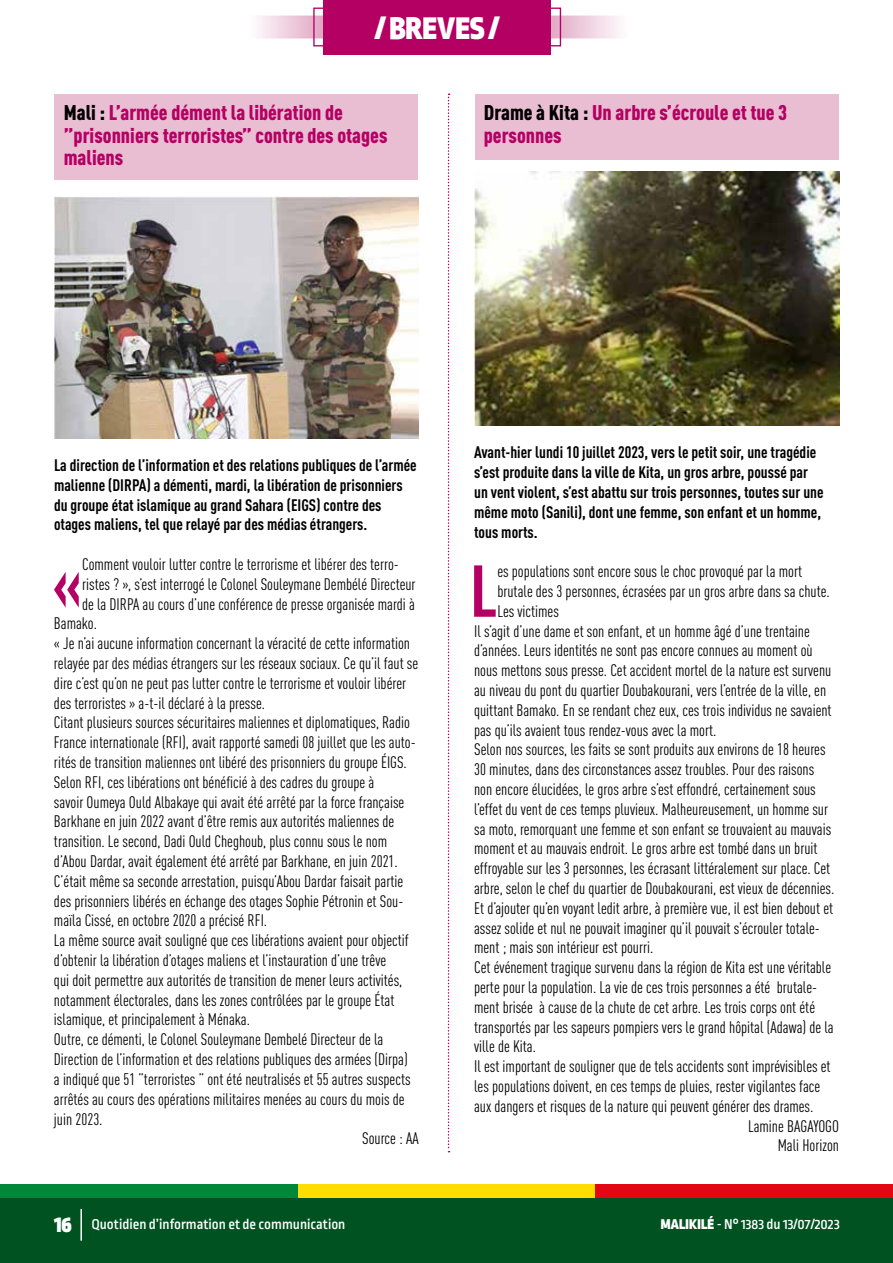
<style>
.page{position:relative;width:893px;height:1263px;background:#fff}
.page>*{position:absolute;margin:0;border:0;box-sizing:border-box;transform-origin:0 0}
.t1{font:700 condensed 72.15px "DIN Pro";color:#b50063}
.t2{font:900 33px "Ropa Sans Pro";color:#fff}
.t3{font:900 condensed 21px/22.5px "DIN Pro";color:#b50063}
.t4{font:condensed 16.5px "DIN Pro";color:#000}
.t5{font:700 condensed 16.5px/19.8px "DIN Pro";color:#000}
.t6{font:500 15px "Ropa Sans Pro";color:#fff}
.s1{color:#000}
.s2{font-weight:900;font-size:24px}
.s3{font-weight:900}
</style>
<div class="page">
<div style="left:0;top:1184px;width:298px;height:17px;background:#008739"></div>
<div style="left:298px;top:1184px;width:297px;height:17px;background:#fd0"></div>
<div style="left:595px;top:1184px;width:298px;height:17px;background:#e30613"></div>
<div style="left:0;top:1198px;width:893px;height:65px;background:#005321"></div>
<hr style="left:80px;top:1209px;width:2px;height:32px;background:#fff">
<svg style="left:259px;top:19px;width:361px;height:16px;background:#ecd"></svg>
<div style="left:247px;top:16px;width:380px;height:22px;border:2px solid #fff"></div>
<div style="left:324px;top:0;width:227px;height:54px;background:#b50063"></div>
<div style="left:313px;top:8px;width:248px;height:38px;border:1px solid #b50063"></div>
<svg style="left:448px;top:94px;width:1px;height:1058px"></svg>
<div style="left:55px;top:94px;width:363px;height:86px;background:#e9bdd2"></div>
<div style="left:475px;top:94px;width:363px;height:65px;background:#e9bdd2"></div>
<img style="left:54px;top:197px;width:365px;height:241px">
<img style="left:475px;top:171px;width:365px;height:254px">
<h2 class="t2" style="left:375px;top:9px;width:126px">/ BREVES /</h2>
<p class="t3" style="left:64px;top:100px;width:325px"><span class="s1">Mali :</span> L’armée dément la libération de ”prisonniers terroristes” contre des otages maliens</p>
<p class="t3" style="left:484px;top:99px;width:305px"><span class="s1">Drame à Kita :</span> Un arbre s’écroule et tue 3 personnes</p>
<p class="t5" style="left:54px;top:454px;width:364px">La direction de l’information et des relations publiques de l’armée malienne (DIRPA) a démenti, mardi, la libération de prisonniers du groupe état islamique au grand Sahara (EIGS) contre des otages maliens, tel que relayé par des médias étrangers.</p>
<h1 class="t1" style="left:52px;top:529px;width:31px">«</h1>
<p class="t4" style="left:82px;top:552px;width:318px">Comment vouloir lutter contre le terrorisme et libérer des terro-</p>
<p class="t4" style="left:82px;top:572px;width:335px">ristes ? », s’est interrogé le Colonel Souleymane Dembélé Directeur</p>
<p class="t4" style="left:82px;top:592px;width:334px">de la DIRPA au cours d’une conférence de presse organisée mardi à</p>
<p class="t4" style="left:54px;top:612px;width:44px">Bamako.</p>
<p class="t4" style="left:54px;top:631px;width:358px">« Je n’ai aucune information concernant la véracité de cette information</p>
<p class="t4" style="left:54px;top:651px;width:366px">relayée par des médias étrangers sur les réseaux sociaux. Ce qu’il faut se</p>
<p class="t4" style="left:54px;top:671px;width:354px">dire c’est qu’on ne peut pas lutter contre le terrorisme et vouloir libérer</p>
<p class="t4" style="left:54px;top:691px;width:213px">des terroristes » a-t-il déclaré à la presse.</p>
<p class="t4" style="left:54px;top:711px;width:357px">Citant plusieurs sources sécuritaires maliennes et diplomatiques, Radio</p>
<p class="t4" style="left:54px;top:730px;width:363px">France internationale (RFI), avait rapporté samedi 08 juillet que les auto-</p>
<p class="t4" style="left:54px;top:750px;width:354px">rités de transition maliennes ont libéré des prisonniers du groupe ÉIGS.</p>
<p class="t4" style="left:54px;top:770px;width:322px">Selon RFI, ces libérations ont bénéficié à des cadres du groupe à</p>
<p class="t4" style="left:54px;top:790px;width:352px">savoir Oumeya Ould Albakaye qui avait été arrêté par la force française</p>
<p class="t4" style="left:54px;top:810px;width:342px">Barkhane en juin 2022 avant d’être remis aux autorités maliennes de</p>
<p class="t4" style="left:54px;top:829px;width:335px">transition. Le second, Dadi Ould Cheghoub, plus connu sous le nom</p>
<p class="t4" style="left:54px;top:849px;width:345px">d’Abou Dardar, avait également été arrêté par Barkhane, en juin 2021.</p>
<p class="t4" style="left:54px;top:869px;width:351px">C’était même sa seconde arrestation, puisqu’Abou Dardar faisait partie</p>
<p class="t4" style="left:54px;top:889px;width:351px">des prisonniers libérés en échange des otages Sophie Pétronin et Sou-</p>
<p class="t4" style="left:54px;top:909px;width:215px">maïla Cissé, en octobre 2020 a précisé RFI.</p>
<p class="t4" style="left:54px;top:928px;width:356px">La même source avait souligné que ces libérations avaient pour objectif</p>
<p class="t4" style="left:54px;top:948px;width:334px">d’obtenir la libération d’otages maliens et l’instauration d’une trêve</p>
<p class="t4" style="left:54px;top:968px;width:350px">qui doit permettre aux autorités de transition de mener leurs activités,</p>
<p class="t4" style="left:54px;top:988px;width:342px">notamment électorales, dans les zones contrôlées par le groupe État</p>
<p class="t4" style="left:54px;top:1008px;width:198px">islamique, et principalement à Ménaka.</p>
<p class="t4" style="left:54px;top:1027px;width:331px">Outre, ce démenti, le Colonel Souleymane Dembelé Directeur de la</p>
<p class="t4" style="left:54px;top:1047px;width:355px">Direction de l’information et des relations publiques des armées (Dirpa)</p>
<p class="t4" style="left:54px;top:1067px;width:358px">a indiqué que 51 ”terroristes ” ont été neutralisés et 55 autres suspects</p>
<p class="t4" style="left:54px;top:1087px;width:352px">arrêtés au cours des opérations militaires menées au cours du mois de</p>
<p class="t4" style="left:54px;top:1107px;width:50px">juin 2023.</p>
<p class="t4" style="left:362px;top:1126px;width:58px">Source : AA</p>
<p class="t5" style="left:474px;top:441px;width:351px">Avant-hier lundi 10 juillet 2023, vers le petit soir, une tragédie s’est produite dans la ville de Kita, un gros arbre, poussé par un vent violent, s’est abattu sur trois personnes, toutes sur une même moto (Sanili), dont une femme, son enfant et un homme, tous morts.</p>
<h1 class="t1" style="left:470px;top:537px;width:29px">L</h1>
<p class="t4" style="left:497px;top:559px;width:306px">es populations sont encore sous le choc provoqué par la mort</p>
<p class="t4" style="left:497px;top:579px;width:334px">brutale des 3 personnes, écrasées par un gros arbre dans sa chute.</p>
<p class="t4" style="left:497px;top:599px;width:63px">Les victimes</p>
<p class="t4" style="left:474px;top:619px;width:337px">Il s’agit d’une dame et son enfant, et un homme âgé d’une trentaine</p>
<p class="t4" style="left:474px;top:639px;width:340px">d’années. Leurs identités ne sont pas encore connues au moment où</p>
<p class="t4" style="left:474px;top:658px;width:359px">nous mettons sous presse. Cet accident mortel de la nature est survenu</p>
<p class="t4" style="left:474px;top:678px;width:354px">au niveau du pont du quartier Doubakourani, vers l’entrée de la ville, en</p>
<p class="t4" style="left:474px;top:698px;width:359px">quittant Bamako. En se rendant chez eux, ces trois individus ne savaient</p>
<p class="t4" style="left:474px;top:718px;width:244px">pas qu’ils avaient tous rendez-vous avec la mort.</p>
<p class="t4" style="left:474px;top:738px;width:353px">Selon nos sources, les faits se sont produits aux environs de 18 heures</p>
<p class="t4" style="left:474px;top:757px;width:342px">30 minutes, dans des circonstances assez troubles. Pour des raisons</p>
<p class="t4" style="left:474px;top:777px;width:343px">non encore élucidées, le gros arbre s’est effondré, certainement sous</p>
<p class="t4" style="left:474px;top:797px;width:355px">l’effet du vent de ces temps pluvieux. Malheureusement, un homme sur</p>
<p class="t4" style="left:474px;top:817px;width:359px">sa moto, remorquant une femme et son enfant se trouvaient au mauvais</p>
<p class="t4" style="left:474px;top:837px;width:345px">moment et au mauvais endroit. Le gros arbre est tombé dans un bruit</p>
<p class="t4" style="left:474px;top:856px;width:358px">effroyable sur les 3 personnes, les écrasant littéralement sur place. Cet</p>
<p class="t4" style="left:474px;top:876px;width:362px">arbre, selon le chef du quartier de Doubakourani, est vieux de décennies.</p>
<p class="t4" style="left:474px;top:896px;width:360px">Et d’ajouter qu’en voyant ledit arbre, à première vue, il est bien debout et</p>
<p class="t4" style="left:474px;top:916px;width:347px">assez solide et nul ne pouvait imaginer qu’il pouvait s’écrouler totale-</p>
<p class="t4" style="left:474px;top:936px;width:181px">ment ; mais son intérieur est pourri.</p>
<p class="t4" style="left:474px;top:955px;width:359px">Cet événement tragique survenu dans la région de Kita est une véritable</p>
<p class="t4" style="left:474px;top:975px;width:344px">perte pour la population. La vie de ces trois personnes a été brutale-</p>
<p class="t4" style="left:474px;top:995px;width:342px">ment brisée à cause de la chute de cet arbre. Les trois corps ont été</p>
<p class="t4" style="left:474px;top:1015px;width:361px">transportés par les sapeurs pompiers vers le grand hôpital (Adawa) de la</p>
<p class="t4" style="left:474px;top:1035px;width:63px">ville de Kita.</p>
<p class="t4" style="left:474px;top:1054px;width:358px">Il est important de souligner que de tels accidents sont imprévisibles et</p>
<p class="t4" style="left:474px;top:1074px;width:348px">les populations doivent, en ces temps de pluies, rester vigilantes face</p>
<p class="t4" style="left:474px;top:1094px;width:341px">aux dangers et risques de la nature qui peuvent générer des drames.</p>
<p class="t4" style="left:748px;top:1114px;width:92px">Lamine BAGAYOGO</p>
<p class="t4" style="left:778px;top:1134px;width:63px">Mali Horizon</p>
<p class="t6" style="left:54px;top:1216px;width:293px"><span class="s2">16</span> Quotidien d’information et de communication</p>
<p class="t6" style="left:661px;top:1216px;width:180px"><span class="s3">MALIKILÉ</span> - N° 1383 du 13/07/2023</p>
</div>
